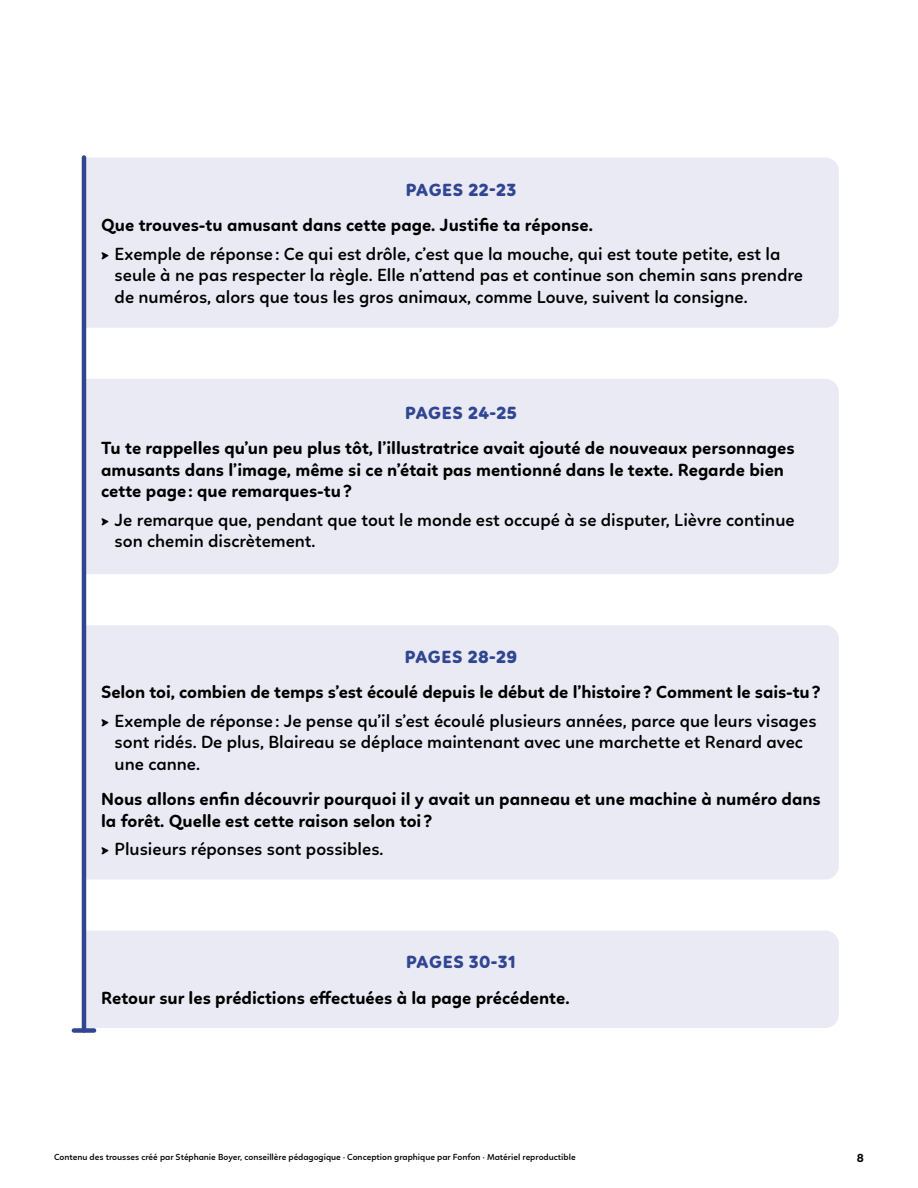
<style>
.page{position:relative;width:918px;height:1188px;background:#fff}
.page>*{position:absolute;margin:0;border:0;box-sizing:border-box;transform-origin:0 0}
.t1{font:600 18px/21.6px "Linotte";color:#000}
.t2{font:700 18px/21.6px "Linotte";color:#000}
.t3{font:800 18px "Linotte";letter-spacing:.025em;color:#314691}
.t4{font:700 12px "Linotte";color:#000}
.t5{font:600 9px "Linotte";color:#000}
</style>
<div class="page">
<div style="left:86px;top:625px;width:753px;height:254px;background:#eaeaf5"></div>
<div style="left:86px;top:931px;width:753px;height:97px;background:#eaeaf5"></div>
<div style="left:86px;top:379px;width:753px;height:195px;background:#eaeaf5"></div>
<div style="left:86px;top:158px;width:753px;height:170px;background:#eaeaf5"></div>
<hr style="left:82px;top:158px;width:4px;height:872px;background:#314691">
<div style="left:74px;top:1028px;width:20px;height:5px;background:#314691"></div>
<p class="t3" style="left:406px;top:179px;width:112px">PAGES 22-23</p>
<p class="t2" style="left:101px;top:214px;width:493px">Que trouves-tu amusant dans cette page. Justifie ta réponse.</p>
<p class="t1" style="left:115px;top:243px;width:690px;text-indent:-14px">► Exemple de réponse: Ce qui est drôle, c’est que la mouche, qui est toute petite, est la seule à ne pas respecter la règle. Elle n’attend pas et continue son chemin sans prendre de numéros, alors que tous les gros animaux, comme Louve, suivent la consigne.</p>
<p class="t3" style="left:405px;top:402px;width:113px">PAGES 24-25</p>
<p class="t2" style="left:101px;top:437px;width:695px">Tu te rappelles qu’un peu plus tôt, l’illustratrice avait ajouté de nouveaux personnages amusants dans l’image, même si ce n’était pas mentionné dans le texte. Regarde bien cette page: que remarques-tu?</p>
<p class="t1" style="left:115px;top:509px;width:682px;text-indent:-14px">► Je remarque que, pendant que tout le monde est occupé à se disputer, Lièvre continue son chemin discrètement.</p>
<p class="t3" style="left:405px;top:646px;width:114px">PAGES 28-29</p>
<p class="t2" style="left:101px;top:681px;width:721px">Selon toi, combien de temps s’est écoulé depuis le début de l’histoire? Comment le sais-tu?</p>
<p class="t1" style="left:115px;top:710px;width:703px;text-indent:-14px">► Exemple de réponse: Je pense qu’il s’est écoulé plusieurs années, parce que leurs visages sont ridés. De plus, Blaireau se déplace maintenant avec une marchette et Renard avec une canne.</p>
<p class="t2" style="left:101px;top:788px;width:721px">Nous allons enfin découvrir pourquoi il y avait un panneau et une machine à numéro dans la forêt. Quelle est cette raison selon toi ?</p>
<p class="t1" style="left:101px;top:838px;width:284px">► Plusieurs réponses sont possibles.</p>
<p class="t3" style="left:406px;top:952px;width:111px">PAGES 30-31</p>
<p class="t2" style="left:101px;top:987px;width:470px">Retour sur les prédictions effectuées à la page précédente.</p>
<p class="t5" style="left:54px;top:1152px;width:523px">Contenu des trousses créé par Stéphanie Boyer, conseillère pédagogique · Conception graphique par Fonfon · Matériel reproductible</p>
<p class="t4" style="left:857px;top:1151px;width:9px">8</p>
</div>
